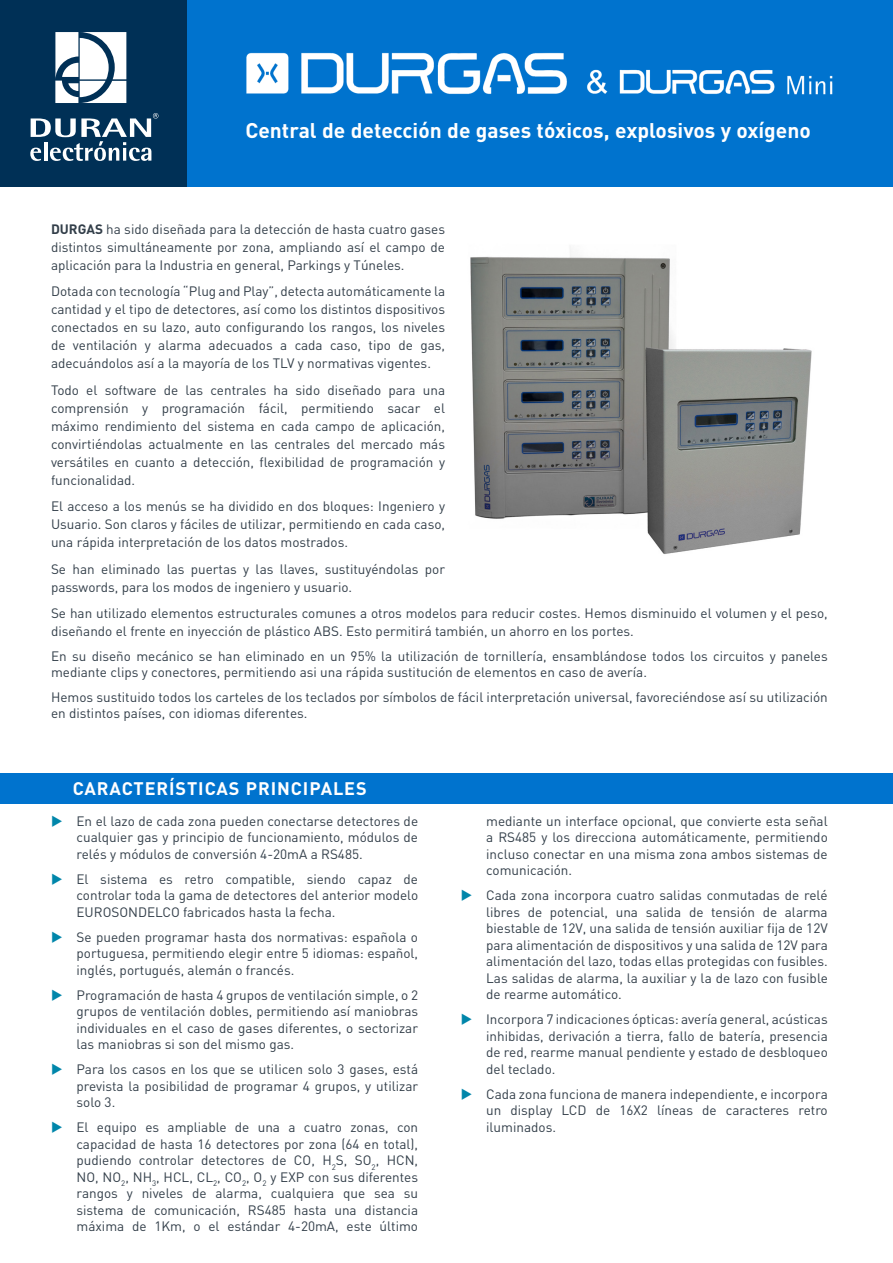
<style>
.page{position:relative;width:893px;height:1263px;background:#fff}
.page>*{position:absolute;margin:0;border:0;box-sizing:border-box;transform-origin:0 0}
.t1{font:700 21px "DIN";color:#fff}
.t2{font:700 18px "DIN";letter-spacing:.05em;color:#fff}
.t3{font:13.5px/16.5px "DIN";color:#323e49;text-align:justify}
.s1{font-weight:700}
.s2{color:#0086aa}
</style>
<div class="page">
<img style="left:470px;top:249px;width:342px;height:305px">
<div style="left:0;top:0;width:187px;height:187px;background:#003056"></div>
<div style="left:187px;top:0;width:706px;height:187px;background:#0073ce"></div>
<div style="left:0;top:772px;width:893px;height:31px;background:#0073ce"></div>
<img style="left:246px;top:52px;width:587px;height:43px">
<svg style="left:55px;top:32px;width:71px;height:71px"></svg>
<svg style="left:30px;top:113px;width:128px;height:48px"></svg>
<p class="t1" style="left:245px;top:117px;width:567px">Central de detección de gases tóxicos, explosivos y oxígeno</p>
<p class="t3" style="left:51px;top:219px;width:396px;line-height:18px"><span class="s1">DURGAS</span> ha sido diseñada para la detección de hasta cuatro gases distintos simultáneamente por zona, ampliando así el campo de aplicación para la Industria en general, Parkings y Túneles.</p>
<p class="t3" style="left:51px;top:282px;width:396px;line-height:18px">Dotada con tecnología “Plug and Play”, detecta automáticamente la cantidad y el tipo de detectores, así como los distintos dispositivos conectados en su lazo, auto configurando los rangos, los niveles de ventilación y alarma adecuados a cada caso, tipo de gas, adecuándolos así a la mayoría de los TLV y normativas vigentes.</p>
<p class="t3" style="left:51px;top:380px;width:396px;line-height:18px">Todo el software de las centrales ha sido diseñado para una comprensión y programación fácil, permitiendo sacar el máximo rendimiento del sistema en cada campo de aplicación, convirtiéndolas actualmente en las centrales del mercado más versátiles en cuanto a detección, flexibilidad de programación y funcionalidad.</p>
<p class="t3" style="left:51px;top:497px;width:396px;line-height:18px">El acceso a los menús se ha dividido en dos bloques: Ingeniero y Usuario. Son claros y fáciles de utilizar, permitiendo en cada caso, una rápida interpretación de los datos mostrados.</p>
<p class="t3" style="left:51px;top:559px;width:396px;line-height:18px">Se han eliminado las puertas y las llaves, sustituyéndolas por passwords, para los modos de ingeniero y usuario.</p>
<p class="t3" style="left:51px;top:604px;width:778px;line-height:18px">Se han utilizado elementos estructurales comunes a otros modelos para reducir costes. Hemos disminuido el volumen y el peso, diseñando el frente en inyección de plástico ABS. Esto permitirá también, un ahorro en los portes.</p>
<p class="t3" style="left:51px;top:648px;width:778px">En su diseño mecánico se han eliminado en un 95% la utilización de tornillería, ensamblándose todos los circuitos y paneles mediante clips y conectores, permitiendo asi una rápida sustitución de elementos en caso de avería.</p>
<p class="t3" style="left:51px;top:688px;width:778px">Hemos sustituido todos los carteles de los teclados por símbolos de fácil interpretación universal, favoreciéndose así su utilización en distintos países, con idiomas diferentes.</p>
<p class="t2" style="left:73px;top:777px;width:296px">CARACTERÍSTICAS PRINCIPALES</p>
<p class="t3" style="left:77px;top:812px;width:343px;text-indent:-26px"><span class="s2">◆</span> En el lazo de cada zona pueden conectarse detectores de cualquier gas y principio de funcionamiento, módulos de relés y módulos de conversión 4-20mA a RS485.</p>
<p class="t3" style="left:77px;top:870px;width:343px;text-indent:-26px"><span class="s2">◆</span> El sistema es retro compatible, siendo capaz de controlar toda la gama de detectores del anterior modelo EUROSONDELCO fabricados hasta la fecha.</p>
<p class="t3" style="left:77px;top:928px;width:343px;text-indent:-26px"><span class="s2">◆</span> Se pueden programar hasta dos normativas: española o portuguesa, permitiendo elegir entre 5 idiomas: español, inglés, portugués, alemán o francés.</p>
<p class="t3" style="left:77px;top:986px;width:343px;text-indent:-26px"><span class="s2">◆</span> Programación de hasta 4 grupos de ventilación simple, o 2 grupos de ventilación dobles, permitiendo así maniobras individuales en el caso de gases diferentes, o sectorizar las maniobras si son del mismo gas.</p>
<p class="t3" style="left:77px;top:1061px;width:343px;text-indent:-26px"><span class="s2">◆</span> Para los casos en los que se utilicen solo 3 gases, está prevista la posibilidad de programar 4 grupos, y utilizar solo 3.</p>
<p class="t3" style="left:77px;top:1119px;width:343px;text-indent:-26px"><span class="s2">◆</span> El equipo es ampliable de una a cuatro zonas, con capacidad de hasta 16 detectores por zona (64 en total), pudiendo controlar detectores de CO, H<sub>2</sub>S, SO<sub>2</sub>, HCN, NO, NO<sub>2</sub>, NH<sub>3</sub>, HCL, CL<sub>2</sub>, CO<sub>2</sub>, O<sub>2</sub> y EXP con sus diferentes rangos y niveles de alarma, cualquiera que sea su sistema de comunicación, RS485 hasta una distancia máxima de 1Km, o el estándar 4-20mA, este último</p>
<p class="t3" style="left:486px;top:812px;width:343px">mediante un interface opcional, que convierte esta señal a RS485 y los direcciona automáticamente, permitiendo incluso conectar en una misma zona ambos sistemas de comunicación.</p>
<p class="t3" style="left:486px;top:887px;width:343px;text-indent:-26px"><span class="s2">◆</span> Cada zona incorpora cuatro salidas conmutadas de relé libres de potencial, una salida de tensión de alarma biestable de 12V, una salida de tensión auxiliar fija de 12V para alimentación de dispositivos y una salida de 12V para alimentación del lazo, todas ellas protegidas con fusibles.<br>Las salidas de alarma, la auxiliar y la de lazo con fusible de rearme automático.</p>
<p class="t3" style="left:486px;top:1011px;width:343px;text-indent:-26px"><span class="s2">◆</span> Incorpora 7 indicaciones ópticas: avería general, acústicas inhibidas, derivación a tierra, fallo de batería, presencia de red, rearme manual pendiente y estado de desbloqueo del teclado.</p>
<p class="t3" style="left:486px;top:1085px;width:343px;text-indent:-26px"><span class="s2">◆</span> Cada zona funciona de manera independiente, e incorpora un display LCD de 16X2 líneas de caracteres retro iluminados.</p>
</div>
